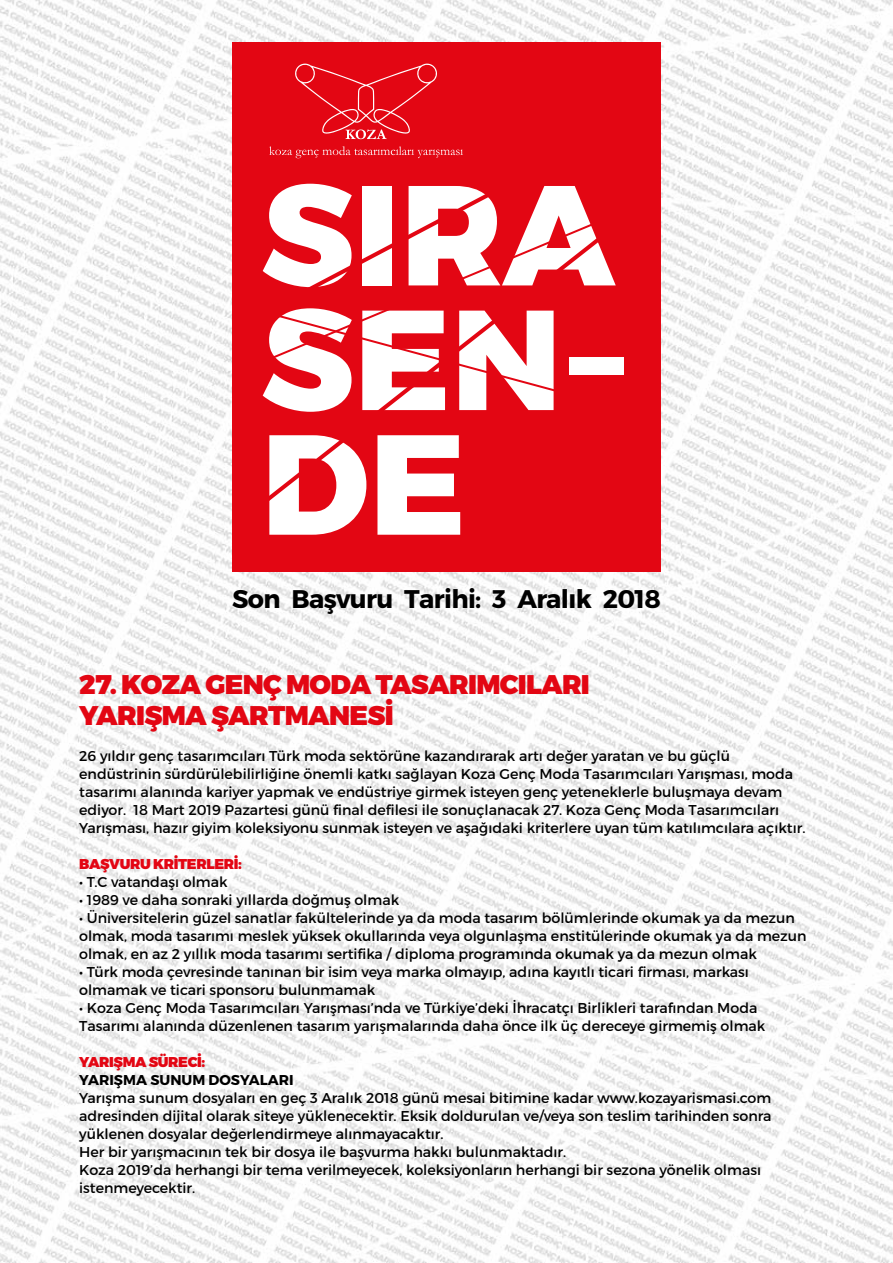
<style>
.page{position:relative;width:893px;height:1263px;background:#fff}
.page>*{position:absolute;margin:0;border:0;box-sizing:border-box;transform-origin:0 0}
.t1{font:900 27px/31.5px "Montserrat";letter-spacing:-.025em;color:#e30613}
.t2{font:700 25.5px "Montserrat";letter-spacing:-.025em;color:#000}
.t3{font:14.25px/18px "Montserrat";color:#000}
.t4{font:900 14.25px "Montserrat";letter-spacing:-.025em;color:#e30613}
.t5{font:700 14.25px "Montserrat";color:#000}
</style>
<div class="page">
<img style="left:0;top:0;width:893px;height:1263px">
<div style="left:232px;top:43px;width:429px;height:529px;background:#e30613"></div>
<svg style="left:295px;top:63px;width:142px;height:76px"></svg>
<svg style="left:269px;top:146px;width:194px;height:12px"></svg>
<svg style="left:269px;top:457px;width:192px;height:78px"></svg>
<svg style="left:262px;top:183px;width:361px;height:274px"></svg>
<h2 class="t2" style="left:232px;top:583px;width:430px">Son Başvuru Tarihi: 3 Aralık 2018</h2>
<h1 class="t1" style="left:79px;top:669px;width:512px">27. KOZA GENÇ MODA TASARIMCILARI<br>YARIŞMA ŞARTMANESİ</h1>
<p class="t3" style="left:79px;top:747px;width:728px">26 yıldır genç tasarımcıları Türk moda sektörüne kazandırarak artı değer yaratan ve bu güçlü endüstrinin sürdürülebilirliğine önemli katkı sağlayan Koza Genç Moda Tasarımcıları Yarışması, moda tasarımı alanında kariyer yapmak ve endüstriye girmek isteyen genç yeteneklerle buluşmaya devam ediyor. 18 Mart 2019 Pazartesi günü final defilesi ile sonuçlanacak 27. Koza Genç Moda Tasarımcıları Yarışması, hazır giyim koleksiyonu sunmak isteyen ve aşağıdaki kriterlere uyan tüm katılımcılara açıktır.</p>
<p class="t4" style="left:79px;top:855px;width:164px">BAŞVURU KRİTERLERİ:</p>
<p class="t3" style="left:79px;top:873px;width:150px">• T.C vatandaşı olmak</p>
<p class="t3" style="left:79px;top:891px;width:321px">• 1989 ve daha sonraki yıllarda doğmuş olmak</p>
<p class="t3" style="left:79px;top:909px;width:729px">• Üniversitelerin güzel sanatlar fakültelerinde ya da moda tasarım bölümlerinde okumak ya da mezun olmak, moda tasarımı meslek yüksek okullarında veya olgunlaşma enstitülerinde okumak ya da mezun olmak, en az 2 yıllık moda tasarımı sertifika / diploma programında okumak ya da mezun olmak</p>
<p class="t3" style="left:79px;top:963px;width:671px">• Türk moda çevresinde tanınan bir isim veya marka olmayıp, adına kayıtlı ticari firması, markası olmamak ve ticari sponsoru bulunmamak</p>
<p class="t3" style="left:79px;top:999px;width:688px">• Koza Genç Moda Tasarımcıları Yarışması’nda ve Türkiye’deki İhracatçı Birlikleri tarafından Moda<br>Tasarımı alanında düzenlenen tasarım yarışmalarında daha önce ilk üç dereceye girmemiş olmak</p>
<p class="t4" style="left:79px;top:1053px;width:128px">YARIŞMA SÜRECİ:</p>
<p class="t5" style="left:79px;top:1071px;width:216px">YARIŞMA SUNUM DOSYALARI</p>
<p class="t3" style="left:79px;top:1089px;width:694px">Yarışma sunum dosyaları en geç 3 Aralık 2018 günü mesai bitimine kadar www.kozayarismasi.com adresinden dijital olarak siteye yüklenecektir. Eksik doldurulan ve/veya son teslim tarihinden sonra yüklenen dosyalar değerlendirmeye alınmayacaktır.<br>Her bir yarışmacının tek bir dosya ile başvurma hakkı bulunmaktadır.<br>Koza 2019’da herhangi bir tema verilmeyecek, koleksiyonların herhangi bir sezona yönelik olması istenmeyecektir.</p>
</div>
